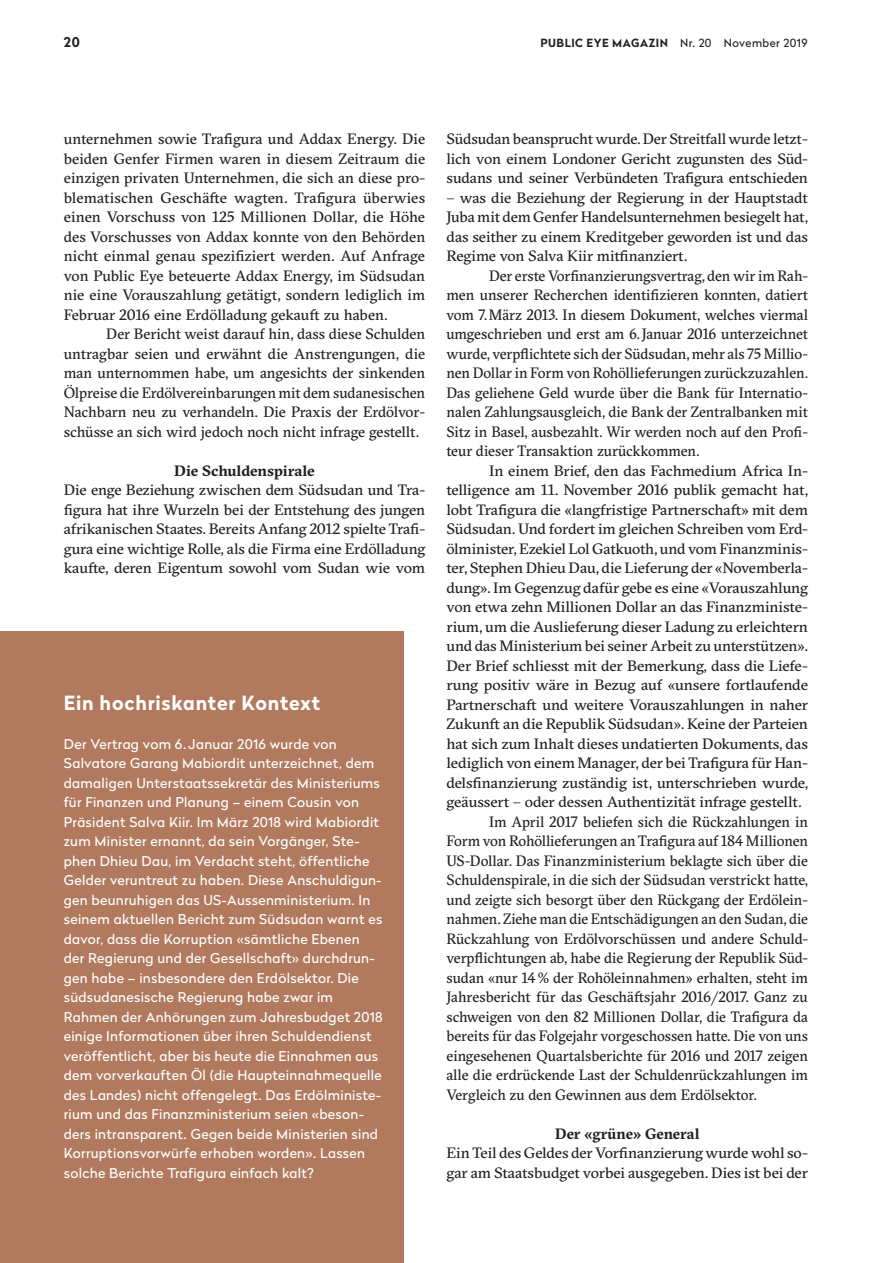
<style>
.page{position:relative;width:893px;height:1263px;background:#fff}
.page>*{position:absolute;margin:0;border:0;box-sizing:border-box;transform-origin:0 0}
.t1{font:700 19.5px "Radikal";letter-spacing:.04em;color:#fff}
.t2{font:15px/19.5px "GT Sectra";letter-spacing:-.01em;color:#231f20;text-align:justify}
.t3{font:15px "GT Sectra";letter-spacing:-.01em;color:#231f20;scale:.96 1}
.t4{font:15px "GT Sectra";letter-spacing:-.01em;color:#231f20;scale:1.04 1}
.t5{font:700 15px "GT Sectra";color:#231f20}
.t6{font:13.5px/19.5px "Radikal";letter-spacing:.02em;color:#fff}
.t7{font:700 13.5px "Radikal";color:#231f20}
.t8{font:11.25px "Radikal";letter-spacing:.04em;color:#231f20}
.s1{font-weight:700}
.s2{font-family:"GT Sectra";font-size:15px}
</style>
<div class="page">
<div style="left:0;top:632px;width:404px;height:631px;background:#b17a5e"></div>
<p class="t7" style="left:64px;top:32px;width:17px">20</p>
<p class="t8" style="left:540px;top:35px;width:269px"><span class="s1">PUBLIC EYE MAGAZIN</span> Nr. 20 November 2019</p>
<p class="t2" style="left:64px;top:129px;width:363px">unternehmen sowie Trafigura und Addax Energy. Die beiden Genfer Firmen waren in diesem Zeitraum die einzigen privaten Unternehmen, die sich an diese pro&shy;blematischen Geschäfte wagten. Trafigura überwies einen Vorschuss von 125 Millionen Dollar, die Höhe des Vorschusses von Addax konnte von den Behörden nicht einmal genau spezifiziert werden. Auf Anfrage von Public Eye beteuerte Addax Energy, im Südsudan nie eine Vorauszahlung getätigt, sondern lediglich im Februar 2016 eine Erdölladung gekauft zu haben.</p>
<p class="t2" style="left:64px;top:324px;width:363px;text-indent:43px">Der Bericht weist darauf hin, dass diese Schulden untragbar seien und erwähnt die Anstrengungen, die man unternommen habe, um angesichts der sinkenden Ölpreise die Erdölvereinbarungen mit dem sudanesischen Nachbarn neu zu verhandeln. Die Praxis der Erdölvor&shy;schüsse an sich wird jedoch noch nicht infrage gestellt.</p>
<p class="t5" style="left:174px;top:461px;width:142px">Die Schuldenspirale</p>
<p class="t2" style="left:64px;top:480px;width:363px">Die enge Beziehung zwischen dem Südsudan und Tra&shy;figura hat ihre Wurzeln bei der Entstehung des jungen afrikanischen Staates. Bereits Anfang 2012 spielte Trafi&shy;gura eine wichtige Rolle, als die Firma eine Erdölladung kaufte, deren Eigentum sowohl vom Sudan wie vom</p>
<h1 class="t1" style="left:64px;top:689px;width:258px">Ein hochriskanter Kontext</h1>
<p class="t6" style="left:64px;top:734px;width:320px">Der Vertrag vom 6<span class="s2">.</span> Januar 2016 wurde von Salvatore Garang Mabiordit unterzeichnet, dem damaligen Unterstaatssekretär des Ministeriums für Finanzen und Planung – einem Cousin von Präsident Salva Kiir. Im März 2018 wird Mabiordit zum Minister ernannt, da sein Vorgänger, Ste&shy;phen Dhieu Dau, im Verdacht steht, öffentliche Gelder veruntreut zu haben. Diese Anschuldigun&shy;gen beunruhigen das US-Aussenministerium. In seinem aktuellen Bericht zum Südsudan warnt es davor, dass die Korruption «sämtliche Ebenen der Regierung und der Gesellschaft» durchdrun&shy;gen habe – insbesondere den Erdölsektor. Die südsudanesische Regierung habe zwar im Rahmen der Anhörungen zum Jahresbudget 2018 einige Informationen über ihren Schuldendienst veröffentlicht, aber bis heute die Einnahmen aus dem vorverkauften Öl (die Haupteinnahmequelle des Landes) nicht offengelegt. Das Erdölministe&shy;rium und das Finanzministerium seien «beson&shy;ders intransparent. Gegen beide Ministerien sind Korruptionsvorwürfe erhoben worden». Lassen solche Berichte Trafigura einfach kalt?</p>
<p class="t2" style="left:446px;top:129px;width:363px">Südsudan beansprucht wurde. Der Streitfall wurde letzt&shy;lich von einem Londoner Gericht zugunsten des Süd&shy;sudans und seiner Verbündeten Trafigura entschieden</p>
<p class="t2" style="left:446px;top:188px;width:363px">– was die Beziehung der Regierung in der Hauptstadt Juba mit dem Genfer Handelsunternehmen besiegelt hat, das seither zu einem Kreditgeber geworden ist und das Regime von Salva Kiir mitfinanziert.</p>
<p class="t2" style="left:446px;top:266px;width:363px;text-indent:43px">Der erste Vorfinanzierungsvertrag, den wir im Rah&shy;men unserer Recherchen identifizieren konnten, datiert vom 7.März 2013. In diesem Dokument, welches viermal umgeschrieben und erst am 6.Januar 2016 unterzeichnet wurde, verpflichtete sich der Südsudan, mehr als 75 Millio&shy;nen Dollar in Form von Rohöllieferungen zurückzuzahlen.<br>Das geliehene Geld wurde über die Bank für Internatio&shy;nalen Zahlungsausgleich, die Bank der Zentralbanken mit Sitz in Basel, ausbezahlt. Wir werden noch auf den Profi&shy;teur dieser Transaktion zurückkommen.</p>
<p class="t2" style="left:489px;top:461px;width:320px">In einem Brief, den das Fachmedium Africa In-</p>
<p class="t2" style="left:446px;top:480px;width:363px">telligence am 11. November 2016 publik gemacht hat,</p>
<p class="t2" style="left:446px;top:500px;width:363px">lobt Trafigura die «langfristige Partnerschaft» mit dem</p>
<p class="t2" style="left:446px;top:519px;width:363px">Südsudan. Und fordert im gleichen Schreiben vom Erd-</p>
<p class="t2" style="left:446px;top:539px;width:363px">ölminister, Ezekiel Lol Gatkuoth, und vom Finanzminis-</p>
<p class="t2" style="left:446px;top:558px;width:363px">ter, Stephen Dhieu Dau, die Lieferung der «Novemberla-</p>
<p class="t2" style="left:446px;top:578px;width:363px">dung». Im Gegenzug dafür gebe es eine «Vorauszahlung</p>
<p class="t2" style="left:446px;top:597px;width:363px">von etwa zehn Millionen Dollar an das Finanzministe-</p>
<p class="t2" style="left:446px;top:617px;width:363px">rium, um die Auslieferung dieser Ladung zu erleichtern</p>
<p class="t2" style="left:446px;top:636px;width:363px">und das Ministerium bei seiner Arbeit zu unterstützen».</p>
<p class="t2" style="left:446px;top:656px;width:363px">Der Brief schliesst mit der Bemerkung, dass die Liefe-</p>
<p class="t4" style="left:446px;top:676px;width:349px">rung positiv wäre in Bezug auf «unsere fortlaufende</p>
<p class="t2" style="left:446px;top:695px;width:363px">Partnerschaft und weitere Vorauszahlungen in naher</p>
<p class="t2" style="left:446px;top:714px;width:363px">Zukunft an die Republik Südsudan». Keine der Parteien</p>
<p class="t2" style="left:446px;top:734px;width:363px">hat sich zum Inhalt dieses undatierten Dokuments, das</p>
<p class="t2" style="left:446px;top:753px;width:363px">lediglich von einem Manager, der bei Trafigura für Han-</p>
<p class="t2" style="left:446px;top:773px;width:363px">delsfinanzierung zuständig ist, unterschrieben wurde,</p>
<p class="t2" style="left:446px;top:792px;width:357px">geäussert – oder dessen Authentizität infrage gestellt.</p>
<p class="t2" style="left:489px;top:812px;width:320px">Im April 2017 beliefen sich die Rückzahlungen in</p>
<p class="t2" style="left:446px;top:831px;width:363px">Form von Rohöllieferungen an Trafigura auf 184 Millionen</p>
<p class="t2" style="left:446px;top:851px;width:363px">US-Dollar. Das Finanzministerium beklagte sich über die</p>
<p class="t2" style="left:446px;top:870px;width:363px">Schuldenspirale, in die sich der Südsudan verstrickt hatte,</p>
<p class="t2" style="left:446px;top:890px;width:363px">und zeigte sich besorgt über den Rückgang der Erdölein-</p>
<p class="t3" style="left:446px;top:910px;width:378px">nahmen. Ziehe man die Entschädigungen an den Sudan, die</p>
<p class="t2" style="left:446px;top:929px;width:363px">Rückzahlung von Erdölvorschüssen und andere Schuld-</p>
<p class="t2" style="left:446px;top:948px;width:363px">verpflichtungen ab, habe die Regierung der Republik Süd-</p>
<p class="t2" style="left:446px;top:968px;width:363px">sudan «nur 14% der Rohöleinnahmen» erhalten, steht im</p>
<p class="t2" style="left:446px;top:987px;width:363px">Jahresbericht für das Geschäftsjahr 2016/2017. Ganz zu</p>
<p class="t2" style="left:446px;top:1007px;width:363px">schweigen von den 82 Millionen Dollar, die Trafigura da</p>
<p class="t2" style="left:446px;top:1026px;width:363px">bereits für das Folgejahr vorgeschossen hatte. Die von uns</p>
<p class="t2" style="left:446px;top:1046px;width:363px">eingesehenen Quartalsberichte für 2016 und 2017 zeigen</p>
<p class="t2" style="left:446px;top:1065px;width:363px">alle die erdrückende Last der Schuldenrückzahlungen im</p>
<p class="t2" style="left:446px;top:1085px;width:312px">Vergleich zu den Gewinnen aus dem Erdölsektor.</p>
<p class="t5" style="left:555px;top:1124px;width:146px">Der «grüne» General</p>
<p class="t2" style="left:446px;top:1143px;width:363px">Ein Teil des Geldes der Vorfinanzierung wurde wohl so&shy;gar am Staatsbudget vorbei ausgegeben. Dies ist bei der</p>
</div>
